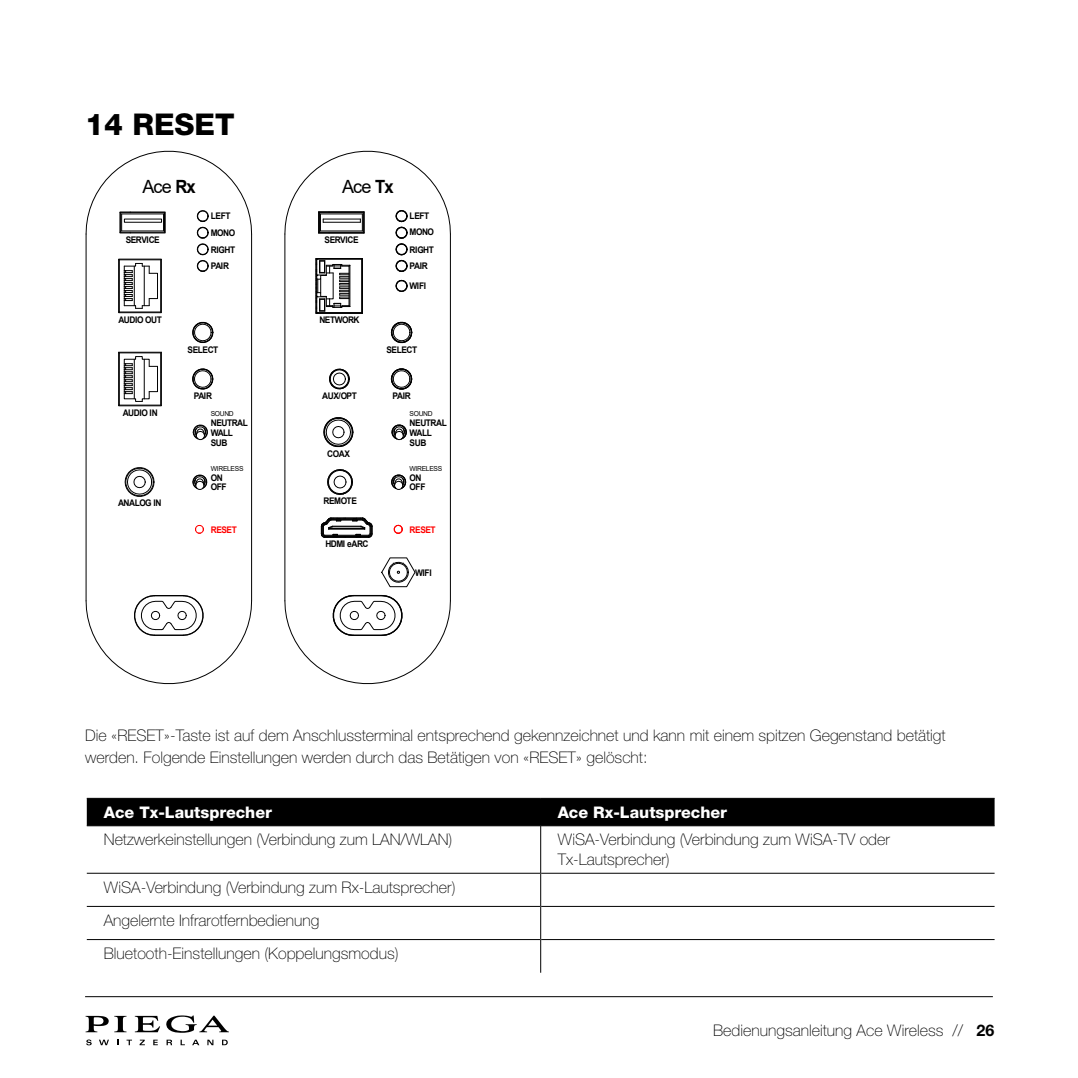
<style>
.page{position:relative;width:1078px;height:1078px;background:#fff}
.page>*{position:absolute;margin:0;border:0;box-sizing:border-box;transform-origin:0 0}
.Body_copy_header{font:800 30px "Helvetica Neue LT Std";color:#000}
.t1{font:18.2px "Arial";letter-spacing:-.045em;color:#000}
.PIEGA_body{font:100 16px/22px "Helvetica Neue LT Std";color:#000}
.t2{font:800 16px "Helvetica Neue LT Std";color:#fff}
.t3{font:700 9.2px/10px "Arial";letter-spacing:-.05em;color:#000;scale:.91 1}
.t4{font:700 9.2px "Arial";letter-spacing:-.05em;color:#f00;scale:.91 1}
.t5{font:6.8px "Arial";letter-spacing:-.045em;color:#000}
.s1{font-weight:700}
</style>
<div class="page">
<svg style="left:86px;top:1015px;width:40px;height:16px"></svg>
<svg style="left:135px;top:1015px;width:25px;height:16px"></svg>
<svg style="left:166px;top:1015px;width:63px;height:17px"></svg>
<svg style="left:86px;top:1039px;width:6px;height:6px"></svg>
<svg style="left:99px;top:1039px;width:10px;height:5px"></svg>
<svg style="left:126px;top:1039px;width:6px;height:5px"></svg>
<svg style="left:139px;top:1039px;width:6px;height:5px"></svg>
<svg style="left:153px;top:1039px;width:5px;height:5px"></svg>
<svg style="left:166px;top:1039px;width:6px;height:5px"></svg>
<svg style="left:192px;top:1039px;width:7px;height:5px"></svg>
<svg style="left:207px;top:1039px;width:6px;height:5px"></svg>
<svg style="left:222px;top:1039px;width:6px;height:5px"></svg>
<hr style="left:85px;top:996px;width:907px;height:1px;background:#000">
<div style="left:87px;top:798px;width:907px;height:27px;background:#000"></div>
<hr style="left:87px;top:797px;width:453px;height:1px;background:#000">
<hr style="left:540px;top:797px;width:454px;height:1px;background:#000">
<hr style="left:87px;top:825px;width:453px;height:1px;background:#000">
<hr style="left:540px;top:825px;width:454px;height:1px;background:#000">
<hr style="left:87px;top:872px;width:453px;height:1px;background:#000">
<hr style="left:541px;top:872px;width:453px;height:1px;background:#000">
<hr style="left:87px;top:905px;width:453px;height:1px;background:#000">
<hr style="left:541px;top:905px;width:453px;height:1px;background:#000">
<hr style="left:87px;top:939px;width:453px;height:1px;background:#000">
<hr style="left:541px;top:939px;width:453px;height:1px;background:#000">
<hr style="left:540px;top:825px;width:1px;height:48px;background:#000">
<hr style="left:540px;top:873px;width:1px;height:33px;background:#000">
<hr style="left:540px;top:906px;width:1px;height:33px;background:#000">
<hr style="left:540px;top:939px;width:1px;height:33px;background:#000">
<hr style="left:251px;top:234px;width:1px;height:366px;background:#000">
<hr style="left:86px;top:234px;width:1px;height:366px;background:#000">
<hr style="left:450px;top:234px;width:1px;height:366px;background:#000">
<hr style="left:284px;top:234px;width:1px;height:366px;background:#000">
<svg style="left:123px;top:262px;width:34px;height:47px"></svg>
<svg style="left:123px;top:356px;width:34px;height:46px"></svg>
<svg style="left:192px;top:322px;width:21px;height:20px"></svg>
<div style="left:119px;top:259px;width:42px;height:53px;border:1px solid #000"></div>
<svg style="left:195px;top:525px;width:9px;height:8px"></svg>
<svg style="left:193px;top:475px;width:14px;height:14px"></svg>
<svg style="left:193px;top:425px;width:14px;height:14px"></svg>
<svg style="left:192px;top:369px;width:21px;height:20px"></svg>
<svg style="left:197px;top:244px;width:11px;height:28px"></svg>
<svg style="left:86px;top:595px;width:165px;height:88px"></svg>
<svg style="left:86px;top:151px;width:165px;height:87px"></svg>
<div style="left:119px;top:352px;width:42px;height:54px;border:1px solid #000"></div>
<svg style="left:125px;top:467px;width:29px;height:29px"></svg>
<svg style="left:396px;top:244px;width:11px;height:28px"></svg>
<svg style="left:396px;top:280px;width:11px;height:11px"></svg>
<svg style="left:391px;top:322px;width:21px;height:20px"></svg>
<svg style="left:391px;top:369px;width:21px;height:20px"></svg>
<svg style="left:285px;top:151px;width:165px;height:87px"></svg>
<hr style="left:315px;top:258px;width:1px;height:55px;background:#000">
<svg style="left:392px;top:425px;width:14px;height:14px"></svg>
<svg style="left:391px;top:475px;width:14px;height:14px"></svg>
<svg style="left:329px;top:369px;width:20px;height:20px"></svg>
<hr style="left:331px;top:517px;width:31px;height:1px;background:#000">
<svg style="left:394px;top:525px;width:8px;height:8px"></svg>
<svg style="left:327px;top:469px;width:25px;height:25px"></svg>
<svg style="left:324px;top:417px;width:29px;height:29px"></svg>
<svg style="left:316px;top:258px;width:47px;height:56px"></svg>
<svg style="left:285px;top:595px;width:165px;height:88px"></svg>
<svg style="left:321px;top:518px;width:52px;height:20px"></svg>
<svg style="left:381px;top:557px;width:34px;height:29px"></svg>
<p class="Body_copy_header" style="left:85px;top:106px;width:151px">14 RESET</p>
<p class="t1" style="left:142px;top:174px;width:55px">Ace <span class="s1">Rx</span></p>
<p class="t1" style="left:342px;top:174px;width:53px">Ace <span class="s1">Tx</span></p>
<p class="t3" style="left:126px;top:235px;width:39px">SERVICE</p>
<p class="t3" style="left:211px;top:208px;width:28px;line-height:16.6px">LEFT<br>MONO<br>RIGHT<br>PAIR</p>
<p class="t3" style="left:324px;top:235px;width:39px">SERVICE</p>
<p class="t3" style="left:409px;top:208px;width:28px;line-height:15.6px">LEFT<br>MONO</p>
<p class="t3" style="left:409px;top:241px;width:28px;line-height:16.6px">RIGHT<br>PAIR</p>
<p class="t3" style="left:409px;top:281px;width:20px">WIFI</p>
<p class="t3" style="left:118px;top:314px;width:49px">AUDIO OUT</p>
<p class="t3" style="left:319px;top:315px;width:46px">NETWORK</p>
<p class="t3" style="left:187px;top:344px;width:35px">SELECT</p>
<p class="t3" style="left:386px;top:344px;width:35px">SELECT</p>
<p class="t3" style="left:194px;top:391px;width:22px">PAIR</p>
<p class="t3" style="left:322px;top:390px;width:39px">AUX/OPT</p>
<p class="t3" style="left:392px;top:391px;width:22px">PAIR</p>
<p class="t3" style="left:123px;top:407px;width:40px">AUDIO IN</p>
<p class="t5" style="left:211px;top:408px;width:24px">SOUND</p>
<p class="t3" style="left:211px;top:417px;width:42px">NEUTRAL<br>WALL<br>SUB</p>
<p class="t5" style="left:211px;top:463px;width:34px">WIRELESS</p>
<p class="t3" style="left:211px;top:472px;width:19px">ON<br>OFF</p>
<p class="t3" style="left:327px;top:448px;width:26px">COAX</p>
<p class="t5" style="left:409px;top:408px;width:24px">SOUND</p>
<p class="t3" style="left:409px;top:417px;width:42px">NEUTRAL<br>WALL<br>SUB</p>
<p class="t5" style="left:409px;top:463px;width:34px">WIRELESS</p>
<p class="t3" style="left:409px;top:472px;width:19px">ON<br>OFF</p>
<p class="t3" style="left:118px;top:498px;width:49px">ANALOG IN</p>
<p class="t3" style="left:323px;top:496px;width:38px">REMOTE</p>
<p class="t4" style="left:211px;top:523px;width:30px">RESET</p>
<p class="t4" style="left:409px;top:523px;width:30px">RESET</p>
<p class="t3" style="left:325px;top:539px;width:49px">HDMI eARC</p>
<p class="t3" style="left:415px;top:567px;width:20px">WIFI</p>
<p class="PIEGA_body" style="left:85px;top:724px;width:861px">Die «RESET»-Taste ist auf dem Anschlussterminal entsprechend gekennzeichnet und kann mit einem spitzen Gegenstand betätigt werden. Folgende Einstellungen werden durch das Betätigen von «RESET» gelöscht:</p>
<p class="t2" style="left:104px;top:802px;width:170px">Ace Tx-Lautsprecher</p>
<p class="t2" style="left:557px;top:802px;width:171px">Ace Rx-Lautsprecher</p>
<p class="PIEGA_body" style="left:104px;top:828px;width:350px">Netzwerkeinstellungen (Verbindung zum LAN/WLAN)</p>
<p class="PIEGA_body" style="left:557px;top:828px;width:334px">WiSA-Verbindung (Verbindung zum WiSA-TV oder</p>
<p class="PIEGA_body" style="left:557px;top:848px;width:114px">Tx-Lautsprecher)</p>
<p class="PIEGA_body" style="left:104px;top:875px;width:353px">WiSA-Verbindung (Verbindung zum Rx-Lautsprecher)</p>
<p class="PIEGA_body" style="left:104px;top:908px;width:217px">Angelernte Infrarotfernbedienung</p>
<p class="PIEGA_body" style="left:104px;top:942px;width:296px">Bluetooth-Einstellungen (Koppelungsmodus)</p>
<p class="PIEGA_body" style="left:713px;top:1019px;width:282px">Bedienungsanleitung Ace Wireless // <span class="s1">26</span></p>
</div>
